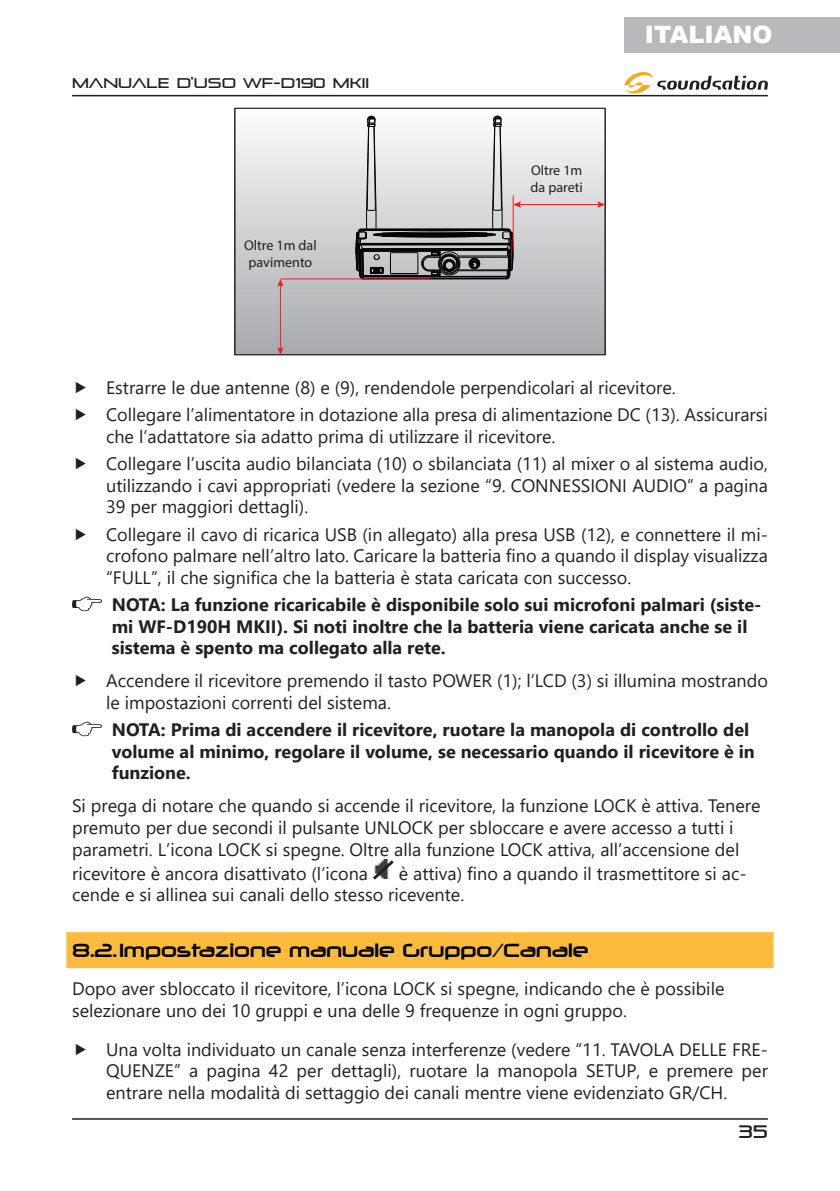
<style>
.page{position:relative;width:840px;height:1191px;background:#fff}
.page>*{position:absolute;margin:0;border:0;box-sizing:border-box;transform-origin:0 0}
.t1{font:900 24px "Arial";color:#fff}
.ITA_-_Basic_Text_w_3{font:18px/21.6px "Segoe UI";color:#231f20}
.ITA_-_Dito_-_Tab_7mm{font:700 18px/21.6px "Segoe UI";color:#231f20}
.t2{font:18px "Neuropolitical";color:#000}
.t3{font:18px "Pirulen";color:#231f20}
.t4{font:14.2px/17px "Myriad Pro";color:#231f20;text-align:center}
.t5{font:14px "Pirulen";color:#231f20}
</style>
<div class="page">
<div style="left:235px;top:108px;width:369px;height:247px;background:linear-gradient(to bottom,#fcfdfd,#a7a8ac)"></div>
<div style="left:234px;top:108px;width:371px;height:247px;border:1px solid #231f20"></div>
<hr style="left:280px;top:284px;width:1px;height:65px;background:#ee1d23">
<svg style="left:277px;top:279px;width:6px;height:8px"></svg>
<svg style="left:277px;top:347px;width:6px;height:8px"></svg>
<hr style="left:280px;top:278px;width:149px;height:1px;background:#ee1d23">
<hr style="left:518px;top:204px;width:81px;height:1px;background:#ee1d23">
<svg style="left:354px;top:115px;width:166px;height:165px"></svg>
<svg style="left:597px;top:201px;width:7px;height:7px"></svg>
<svg style="left:72px;top:596px;width:30px;height:15px"></svg>
<svg style="left:72px;top:721px;width:30px;height:15px"></svg>
<svg style="left:373px;top:859px;width:21px;height:21px"></svg>
<div style="left:66px;top:932px;width:707px;height:36px;background:#fdbb3e"></div>
<hr style="left:72px;top:95px;width:695px;height:1px;background:#231f20">
<svg style="left:624px;top:72px;width:143px;height:22px"></svg>
<hr style="left:72px;top:1118px;width:695px;height:1px;background:#231f20">
<div style="left:624px;top:17px;width:215px;height:35px;background:#b8b9bc"></div>
<p class="t5" style="left:72px;top:74px;width:298px">MANUALE D’USO WF-D190 MKII</p>
<p class="t4" style="left:244px;top:237px;width:74px">Oltre 1m dal pavimento</p>
<p class="t4" style="left:530px;top:162px;width:54px;text-align:left">Oltre 1m da pareti</p>
<h1 class="t1" style="left:644px;top:17px;width:129px">ITALIANO</h1>
<p class="ITA_-_Basic_Text_w_3" style="left:106px;top:375px;width:571px">Estrarre le due antenne (8) e (9), rendendole perpendicolari al ricevitore.</p>
<p class="ITA_-_Basic_Text_w_3" style="left:106px;top:402px;width:663px">Collegare l’alimentatore in dotazione alla presa di alimentazione DC (13). Assicurarsi che l’adattatore sia adatto prima di utilizzare il ricevitore.</p>
<p class="ITA_-_Basic_Text_w_3" style="left:106px;top:451px;width:663px;text-align:justify">Collegare l’uscita audio bilanciata (10) o sbilanciata (11) al mixer o al sistema audio, utilizzando i cavi appropriati (vedere la sezione “9. CONNESSIONI AUDIO” a pagina 39 per maggiori dettagli).</p>
<p class="ITA_-_Basic_Text_w_3" style="left:106px;top:522px;width:663px;text-align:justify">Collegare il cavo di ricarica USB (in allegato) alla presa USB (12), e connettere il mi&shy;crofono palmare nell’altro lato. Caricare la batteria fino a quando il display visualizza “FULL”, il che significa che la batteria è stata caricata con successo.</p>
<p class="ITA_-_Dito_-_Tab_7mm" style="left:112px;top:592px;width:651px">NOTA: La funzione ricaricabile è disponibile solo sui microfoni palmari (siste&shy;mi WF-D190H MKII). Si noti inoltre che la batteria viene caricata anche se il sistema è spento ma collegato alla rete.</p>
<p class="ITA_-_Basic_Text_w_3" style="left:106px;top:668px;width:663px">Accendere il ricevitore premendo il tasto POWER (1); l’LCD (3) si illumina mostrando le impostazioni correnti del sistema.</p>
<p class="ITA_-_Dito_-_Tab_7mm" style="left:112px;top:717px;width:644px">NOTA: Prima di accendere il ricevitore, ruotare la manopola di controllo del volume al minimo, regolare il volume, se necessario quando il ricevitore è in funzione.</p>
<p class="ITA_-_Basic_Text_w_3" style="left:72px;top:793px;width:689px">Si prega di notare che quando si accende il ricevitore, la funzione LOCK è attiva. Tenere premuto per due secondi il pulsante UNLOCK per sbloccare e avere accesso a tutti i parametri. L’icona LOCK si spegne. Oltre alla funzione LOCK attiva, all’accensione del</p>
<p class="ITA_-_Basic_Text_w_3" style="left:72px;top:861px;width:297px">ricevitore è ancora disattivato (l’icona</p>
<p class="ITA_-_Basic_Text_w_3" style="left:72px;top:861px;width:675px;text-indent:326px">è attiva) fino a quando il trasmettitore si ac&shy;cende e si allinea sui canali dello stesso ricevente.</p>
<p class="t2" style="left:72px;top:938px;width:517px">8.2. Impostazione manuale Gruppo/Canale</p>
<p class="ITA_-_Basic_Text_w_3" style="left:72px;top:976px;width:653px">Dopo aver sbloccato il ricevitore, l’icona LOCK si spegne, indicando che è possibile selezionare uno dei 10 gruppi e una delle 9 frequenze in ogni gruppo.</p>
<p class="ITA_-_Basic_Text_w_3" style="left:106px;top:1037px;width:663px;text-align:justify">Una volta individuato un canale senza interferenze (vedere “11. TAVOLA DELLE FRE-QUENZE” a pagina 42 per dettagli), ruotare la manopola SETUP, e premere per entrare nella modalità di settaggio dei canali mentre viene evidenziato GR/CH.</p>
<p class="t3" style="left:738px;top:1120px;width:31px">35</p>
</div>
